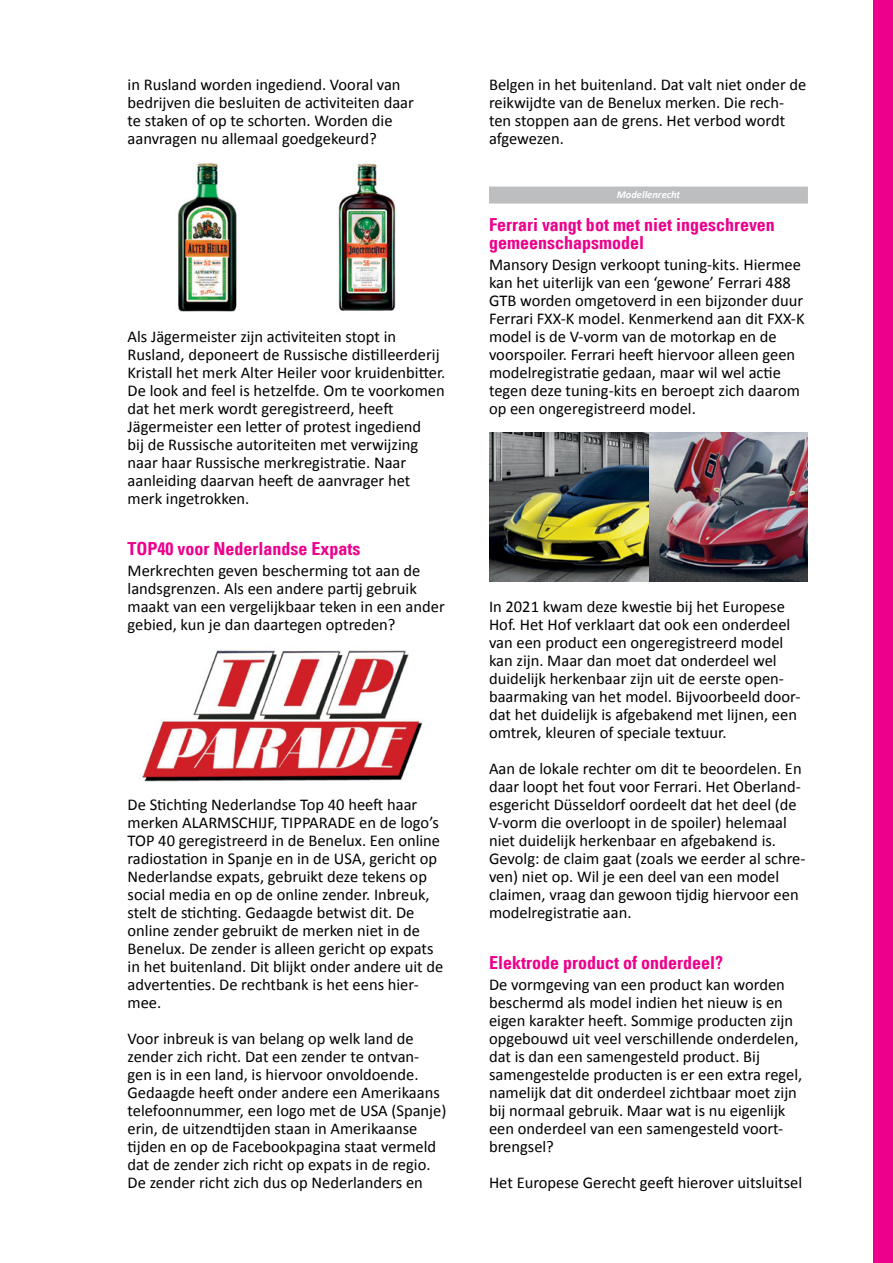
<style>
.page{position:relative;width:893px;height:1263px;background:#fff}
.page>*{position:absolute;margin:0;border:0;box-sizing:border-box;transform-origin:0 0}
.t1{font:700 condensed 18px/18px "Univers LT";color:#ec008c}
.t2{font:16.5px/18px "Calibri";color:#000}
.t3{font:italic 700 10.5px "Calibri";color:#fff}
</style>
<div class="page">
<div style="left:874px;top:0;width:19px;height:1263px;background:#ec008c"></div>
<div style="left:489px;top:187px;width:319px;height:17px;background:#bcbec0"></div>
<img style="left:178px;top:163px;width:59px;height:148px">
<img style="left:338px;top:163px;width:58px;height:148px">
<img style="left:142px;top:650px;width:281px;height:132px">
<img style="left:489px;top:433px;width:319px;height:148px">
<p class="t2" style="left:128px;top:75px;width:288px">in Rusland worden ingediend. Vooral van bedrijven die besluiten de activiteiten daar te staken of op te schorten. Worden die aanvragen nu allemaal goedgekeurd?</p>
<p class="t2" style="left:128px;top:327px;width:319px">Als Jägermeister zijn activiteiten stopt in Rusland, deponeert de Russische distilleerderij Kristall het merk Alter Heiler voor kruidenbitter.<br>De look and feel is hetzelfde. Om te voorkomen dat het merk wordt geregistreerd, heeft Jägermeister een letter of protest ingediend<br>bij de Russische autoriteiten met verwijzing naar haar Russische merkregistratie. Naar aanleiding daarvan heeft de aanvrager het merk ingetrokken.</p>
<p class="t1" style="left:128px;top:540px;width:234px">TOP40 voor Nederlandse Expats</p>
<p class="t2" style="left:128px;top:561px;width:319px">Merkrechten geven bescherming tot aan de landsgrenzen. Als een andere partij gebruik maakt van een vergelijkbaar teken in een ander gebied, kun je dan daartegen optreden?</p>
<p class="t2" style="left:128px;top:795px;width:317px">De Stichting Nederlandse Top 40 heeft haar merken ALARMSCHIJF, TIPPARADE en de logo’s TOP 40 geregistreerd in de Benelux. Een online radiostation in Spanje en in de USA, gericht op Nederlandse expats, gebruikt deze tekens op social media en op de online zender. Inbreuk, stelt de stichting. Gedaagde betwist dit. De online zender gebruikt de merken niet in de Benelux. De zender is alleen gericht op expats in het buitenland. Dit blijkt onder andere uit de advertenties. De rechtbank is het eens hier&shy;mee.</p>
<p class="t2" style="left:128px;top:1029px;width:320px">Voor inbreuk is van belang op welk land de zender zich richt. Dat een zender te ontvan&shy;gen is in een land, is hiervoor onvoldoende.<br>Gedaagde heeft onder andere een Amerikaans telefoonnummer, een logo met de USA (Spanje) erin, de uitzendtijden staan in Amerikaanse tijden en op de Facebookpagina staat vermeld dat de zender zich richt op expats in de regio.<br>De zender richt zich dus op Nederlanders en</p>
<p class="t2" style="left:489px;top:75px;width:319px">Belgen in het buitenland. Dat valt niet onder de reikwijdte van de Benelux merken. Die rech&shy;ten stoppen aan de grens. Het verbod wordt afgewezen.</p>
<p class="t3" style="left:617px;top:187px;width:65px">Modellenrecht</p>
<p class="t1" style="left:489px;top:216px;width:287px">Ferrari vangt bot met niet ingeschreven gemeenschapsmodel</p>
<p class="t2" style="left:489px;top:255px;width:317px">Mansory Design verkoopt tuning-kits. Hiermee kan het uiterlijk van een ‘gewone’ Ferrari 488<br>GTB worden omgetoverd in een bijzonder duur Ferrari FXX-K model. Kenmerkend aan dit FXX-K model is de V-vorm van de motorkap en de voorspoiler. Ferrari heeft hiervoor alleen geen modelregistratie gedaan, maar wil wel actie tegen deze tuning-kits en beroept zich daarom op een ongeregistreerd model.</p>
<p class="t2" style="left:489px;top:597px;width:313px">In 2021 kwam deze kwestie bij het Europese Hof. Het Hof verklaart dat ook een onderdeel van een product een ongeregistreerd model kan zijn. Maar dan moet dat onderdeel wel duidelijk herkenbaar zijn uit de eerste open&shy;baarmaking van het model. Bijvoorbeeld door&shy;dat het duidelijk is afgebakend met lijnen, een omtrek, kleuren of speciale textuur.</p>
<p class="t2" style="left:489px;top:759px;width:318px">Aan de lokale rechter om dit te beoordelen. En daar loopt het fout voor Ferrari. Het Oberland&shy;esgericht Düsseldorf oordeelt dat het deel (de V-vorm die overloopt in de spoiler) helemaal niet duidelijk herkenbaar en afgebakend is.<br>Gevolg: de claim gaat (zoals we eerder al schre&shy;ven) niet op. Wil je een deel van een model claimen, vraag dan gewoon tijdig hiervoor een modelregistratie aan.</p>
<p class="t1" style="left:489px;top:954px;width:235px">Elektrode product of onderdeel?</p>
<p class="t2" style="left:489px;top:975px;width:315px">De vormgeving van een product kan worden beschermd als model indien het nieuw is en eigen karakter heeft. Sommige producten zijn opgebouwd uit veel verschillende onderdelen, dat is dan een samengesteld product. Bij samengestelde producten is er een extra regel, namelijk dat dit onderdeel zichtbaar moet zijn bij normaal gebruik. Maar wat is nu eigenlijk een onderdeel van een samengesteld voort&shy;brengsel?</p>
<p class="t2" style="left:489px;top:1173px;width:315px">Het Europese Gerecht geeft hierover uitsluitsel</p>
</div>
